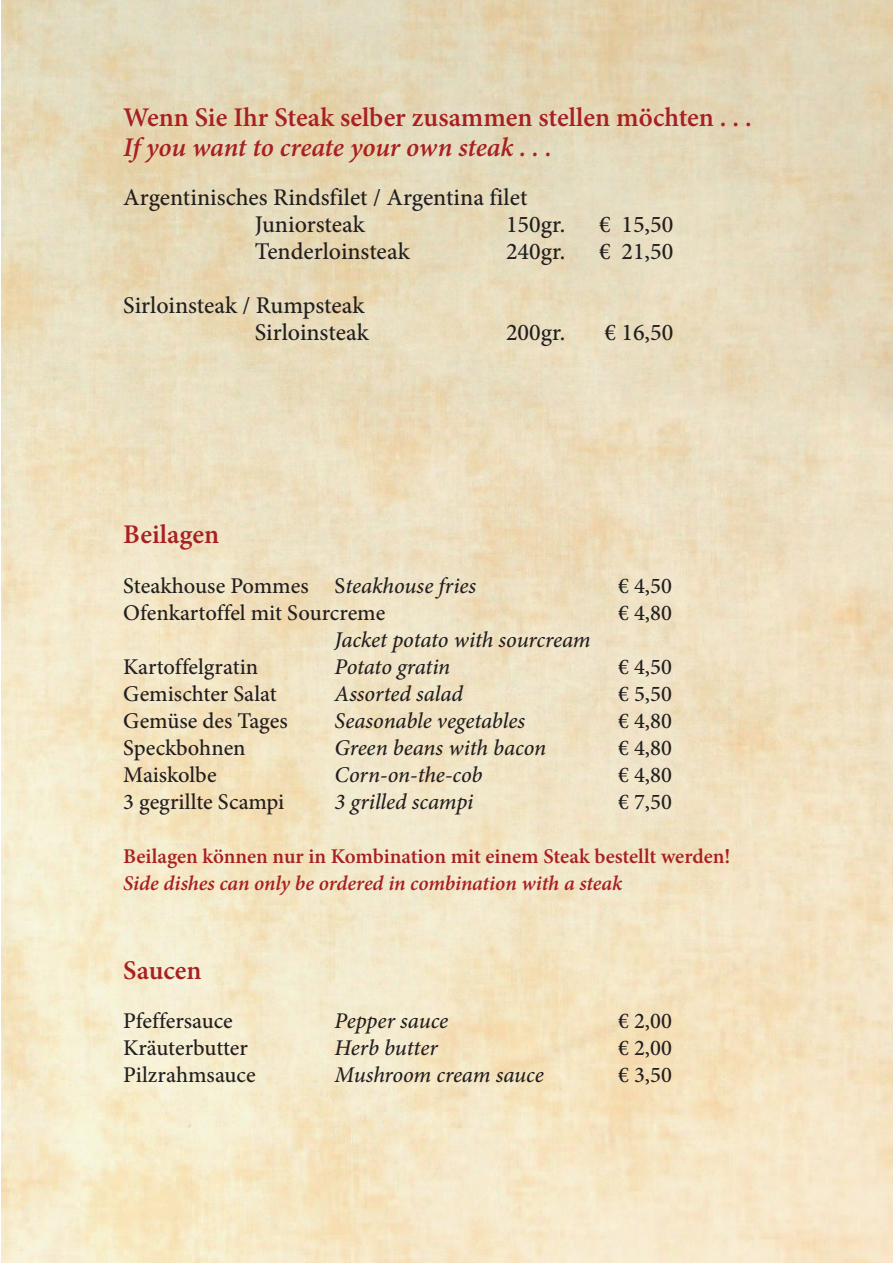
<style>
.page{position:relative;width:893px;height:1263px;background:#fff}
.page>*{position:absolute;margin:0;border:0;box-sizing:border-box;transform-origin:0 0}
.t1{font:600 27px "Minion Pro";letter-spacing:-.005em;color:#a72023}
.t2{font:italic 600 27px "Minion Pro";letter-spacing:-.01em;color:#a72023}
.t3{font:500 24px/27px "Minion Pro";color:#231f20}
.t4{font:500 22.5px "Minion Pro";color:#231f20}
.t5{font:italic 500 22.5px "Minion Pro";letter-spacing:-.005em;color:#231f20}
.t6{font:600 21px "Minion Pro";letter-spacing:-.005em;color:#a72023}
.t7{font:italic 600 21px "Minion Pro";letter-spacing:-.005em;color:#a72023}
.s1{font-style:italic}
</style>
<div class="page">
<p class="t1" style="left:123px;top:107px;width:630px">Wenn Sie Ihr Steak selber zusammen stellen möchten . . .</p>
<p class="t2" style="left:123px;top:137px;width:430px">If you want to create your own steak . . .</p>
<p class="t3" style="left:255px;top:186px;width:274px;text-indent:-132px">Argentinisches Rindsfilet / Argentina filet<br>Juniorsteak</p>
<p class="t3" style="left:506px;top:213px;width:61px">150gr.</p>
<p class="t3" style="left:599px;top:213px;width:76px">€ 15,50</p>
<p class="t3" style="left:255px;top:240px;width:156px">Tenderloinsteak</p>
<p class="t3" style="left:506px;top:240px;width:61px">240gr.</p>
<p class="t3" style="left:599px;top:240px;width:76px">€ 21,50</p>
<p class="t3" style="left:123px;top:294px;width:247px;text-align:right">Sirloinsteak / Rumpsteak<br>Sirloinsteak</p>
<p class="t3" style="left:506px;top:321px;width:61px">200gr.</p>
<p class="t3" style="left:604px;top:321px;width:70px">€ 16,50</p>
<p class="t1" style="left:123px;top:524px;width:97px">Beilagen</p>
<p class="t4" style="left:123px;top:577px;width:354px">Steakhouse Pommes S<span class="s1">teakhouse fries</span></p>
<p class="t4" style="left:618px;top:577px;width:55px">€ 4,50</p>
<p class="t4" style="left:123px;top:604px;width:264px">Ofenkartoffel mit Sourcreme</p>
<p class="t4" style="left:618px;top:604px;width:55px">€ 4,80</p>
<p class="t5" style="left:335px;top:631px;width:257px">Jacket potato with sourcream</p>
<p class="t4" style="left:123px;top:658px;width:136px">Kartoffelgratin</p>
<p class="t5" style="left:335px;top:658px;width:117px">Potato gratin</p>
<p class="t4" style="left:618px;top:658px;width:55px">€ 4,50</p>
<p class="t4" style="left:123px;top:685px;width:155px">Gemischter Salat</p>
<p class="t5" style="left:335px;top:685px;width:130px">Assorted salad</p>
<p class="t4" style="left:618px;top:685px;width:55px">€ 5,50</p>
<p class="t4" style="left:123px;top:712px;width:166px">Gemüse des Tages</p>
<p class="t5" style="left:335px;top:712px;width:192px">Seasonable vegetables</p>
<p class="t4" style="left:618px;top:712px;width:55px">€ 4,80</p>
<p class="t4" style="left:123px;top:739px;width:124px">Speckbohnen</p>
<p class="t5" style="left:335px;top:739px;width:213px">Green beans with bacon</p>
<p class="t4" style="left:618px;top:739px;width:55px">€ 4,80</p>
<p class="t4" style="left:123px;top:766px;width:95px">Maiskolbe</p>
<p class="t5" style="left:335px;top:766px;width:149px">Corn-on-the-cob</p>
<p class="t4" style="left:618px;top:766px;width:55px">€ 4,80</p>
<p class="t4" style="left:123px;top:793px;width:163px">3 gegrillte Scampi</p>
<p class="t5" style="left:335px;top:793px;width:140px">3 grilled scampi</p>
<p class="t4" style="left:618px;top:793px;width:55px">€ 7,50</p>
<p class="t6" style="left:123px;top:848px;width:609px">Beilagen können nur in Kombination mit einem Steak bestellt werden!</p>
<p class="t7" style="left:123px;top:875px;width:500px">Side dishes can only be ordered in combination with a steak</p>
<p class="t1" style="left:123px;top:960px;width:80px">Saucen</p>
<p class="t4" style="left:123px;top:1012px;width:111px">Pfeffersauce</p>
<p class="t5" style="left:335px;top:1012px;width:115px">Pepper sauce</p>
<p class="t4" style="left:618px;top:1012px;width:55px">€ 2,00</p>
<p class="t4" style="left:123px;top:1039px;width:126px">Kräuterbutter</p>
<p class="t5" style="left:335px;top:1039px;width:105px">Herb butter</p>
<p class="t4" style="left:618px;top:1039px;width:55px">€ 2,00</p>
<p class="t4" style="left:123px;top:1066px;width:134px">Pilzrahmsauce</p>
<p class="t5" style="left:335px;top:1066px;width:211px">Mushroom cream sauce</p>
<p class="t4" style="left:618px;top:1066px;width:55px">€ 3,50</p>
</div>
